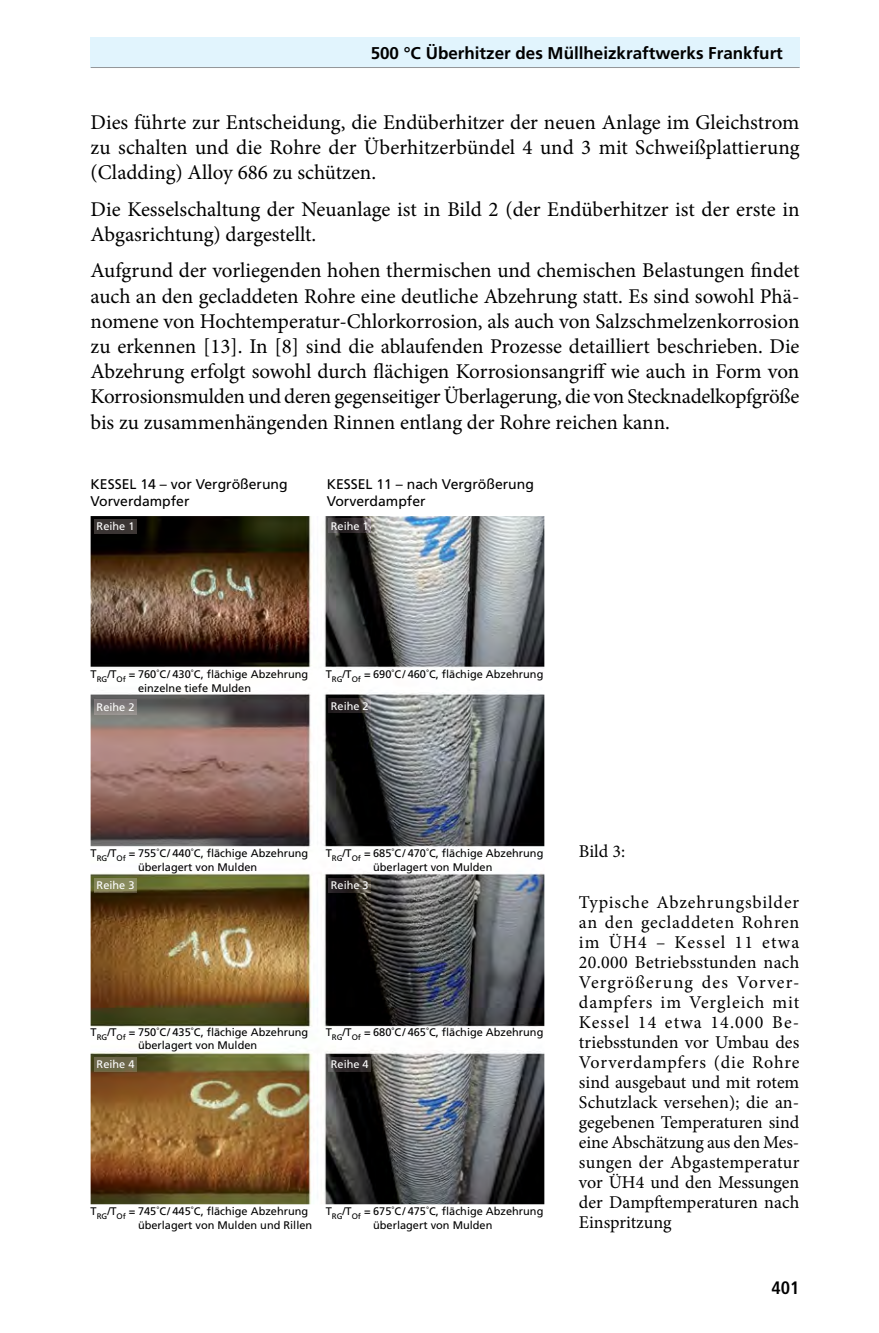
<style>
.page{position:relative;width:879px;height:1333px;background:#fff}
.page>*{position:absolute;margin:0;border:0;box-sizing:border-box;transform-origin:0 0}
.t1{font:21px/25.2px "Minion Pro";color:#000;text-align:justify}
.t2{font:18px/20px "Minion Pro";color:#000;text-align:justify}
.t3{font:700 condensed 18px "Frutiger";color:#000}
.t4{font:700 17px "Frutiger";color:#000}
.t5{font:14px/16.8px "Frutiger";color:#000}
.t6{font:11px/13.2px "Frutiger";color:#000;text-align:center}
.t7{font:11px "Frutiger";color:#fff}
</style>
<div class="page">
<div style="left:90px;top:37px;width:709px;height:30px;background:#e1f4fd"></div>
<hr style="left:91px;top:67px;width:708px;height:1px;background:#939598">
<img style="left:91px;top:516px;width:453px;height:688px">
<img style="left:94px;top:519px;width:43px;height:14px">
<img style="left:94px;top:699px;width:43px;height:15px">
<img style="left:94px;top:878px;width:43px;height:14px">
<img style="left:94px;top:1057px;width:43px;height:14px">
<img style="left:328px;top:518px;width:43px;height:15px">
<img style="left:328px;top:698px;width:43px;height:15px">
<img style="left:328px;top:878px;width:43px;height:14px">
<img style="left:328px;top:1057px;width:43px;height:14px">
<p class="t4" style="left:371px;top:43px;width:414px">500 °C Überhitzer des Müllheizkraftwerks Frankfurt</p>
<p class="t1" style="left:91px;top:109px;width:710px">Dies führte zur Entscheidung, die Endüberhitzer der neuen Anlage im Gleichstrom zu schalten und die Rohre der Überhitzerbündel 4 und 3 mit Schweißplattierung (Cladding) Alloy 686 zu schützen.</p>
<p class="t1" style="left:91px;top:196px;width:710px">Die Kesselschaltung der Neuanlage ist in Bild 2 (der Endüberhitzer ist der erste in<br>Abgasrichtung) dargestellt.</p>
<p class="t1" style="left:91px;top:258px;width:710px">Aufgrund der vorliegenden hohen thermischen und chemischen Belastungen findet auch an den gecladdeten Rohre eine deutliche Abzehrung statt. Es sind sowohl Phä&shy;nomene von Hochtemperatur-Chlorkorrosion, als auch von Salzschmelzenkorrosion zu erkennen [13]. In [8] sind die ablaufenden Prozesse detailliert beschrieben. Die Abzehrung erfolgt sowohl durch flächigen Korrosionsangriff wie auch in Form von Korrosionsmulden und deren gegenseitiger Überlagerung, die von Stecknadelkopfgröße bis zu zusammenhängenden Rinnen entlang der Rohre reichen kann.</p>
<p class="t5" style="left:91px;top:475px;width:199px">KESSEL 14 – vor Vergrößerung<br>Vorverdampfer</p>
<p class="t7" style="left:97px;top:520px;width:39px">Reihe 1</p>
<p class="t5" style="left:327px;top:475px;width:209px">KESSEL 11 – nach Vergrößerung<br>Vorverdampfer</p>
<p class="t7" style="left:331px;top:519px;width:39px">Reihe 1</p>
<p class="t6" style="left:138px;top:667px;width:172px;text-align:left;text-indent:-47px">T<sub>RG</sub>/T<sub>Of</sub> = 760˚C/ 430˚C, flächige Abzehrung einzelne tiefe Mulden</p>
<p class="t7" style="left:97px;top:700px;width:39px">Reihe 2</p>
<p class="t6" style="left:326px;top:667px;width:219px">T<sub>RG</sub>/T<sub>Of</sub> = 690˚C/ 460˚C, flächige Abzehrung</p>
<p class="t7" style="left:331px;top:699px;width:39px">Reihe 2</p>
<p class="t6" style="left:91px;top:846px;width:219px">T<sub>RG</sub>/T<sub>Of</sub> = 755˚C/ 440˚C, flächige Abzehrung überlagert von Mulden</p>
<p class="t7" style="left:97px;top:879px;width:39px">Reihe 3</p>
<p class="t6" style="left:326px;top:846px;width:219px">T<sub>RG</sub>/T<sub>Of</sub> = 685˚C/ 470˚C, flächige Abzehrung überlagert von Mulden</p>
<p class="t7" style="left:331px;top:879px;width:39px">Reihe 3</p>
<p class="t6" style="left:91px;top:1025px;width:219px">T<sub>RG</sub>/T<sub>Of</sub> = 750˚C/ 435˚C, flächige Abzehrung überlagert von Mulden</p>
<p class="t7" style="left:97px;top:1058px;width:39px">Reihe 4</p>
<p class="t6" style="left:326px;top:1025px;width:219px">T<sub>RG</sub>/T<sub>Of</sub> = 680˚C/ 465˚C, flächige Abzehrung</p>
<p class="t7" style="left:331px;top:1058px;width:39px">Reihe 4</p>
<p class="t6" style="left:138px;top:1204px;width:176px;text-align:left;text-indent:-47px">T<sub>RG</sub>/T<sub>Of</sub> = 745˚C/ 445˚C, flächige Abzehrung überlagert von Mulden und Rillen</p>
<p class="t6" style="left:326px;top:1204px;width:219px">T<sub>RG</sub>/T<sub>Of</sub> = 675˚C/ 475˚C, flächige Abzehrung überlagert von Mulden</p>
<p class="t2" style="left:579px;top:841px;width:48px">Bild 3:</p>
<p class="t2" style="left:579px;top:892px;width:222px">Typische Abzehrungsbilder an den gecladdeten Rohren im ÜH4 – Kessel 11 etwa 20.000 Betriebsstunden nach Vergrößerung des Vorver&shy;dampfers im Vergleich mit Kessel 14 etwa 14.000 Be&shy;triebsstunden vor Umbau des Vorverdampfers (die Rohre sind ausgebaut und mit rotem Schutzlack versehen); die an&shy;gegebenen Temperaturen sind eine Abschätzung aus den Mes&shy;sungen der Abgastemperatur vor ÜH4 und den Messungen der Dampftemperaturen nach Einspritzung</p>
<p class="t3" style="left:771px;top:1276px;width:30px">401</p>
</div>
